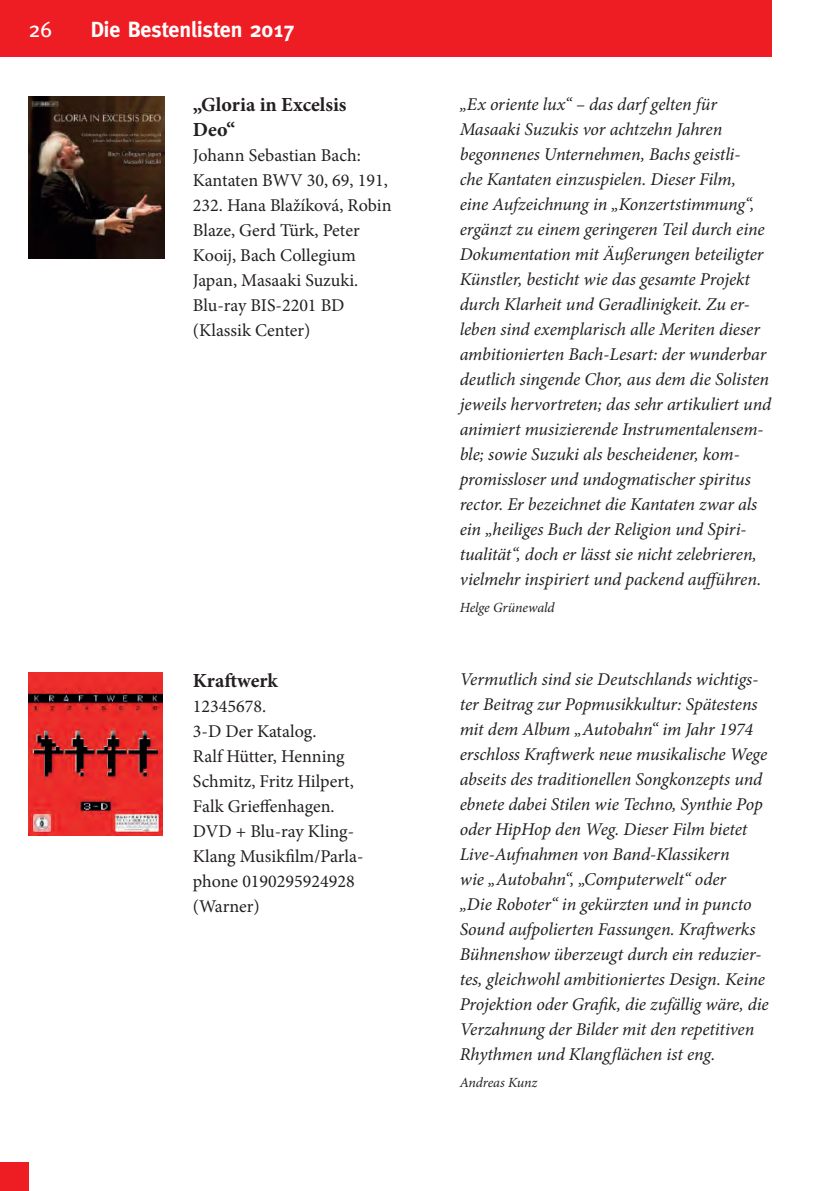
<style>
.page{position:relative;width:840px;height:1191px;background:#fff}
.page>*{position:absolute;margin:0;border:0;box-sizing:border-box;transform-origin:0 0}
.t1{font:700 22px "Meta";color:#fff}
.t2{font:22px "Meta";color:#fff}
.t3{font:700 20px/25px "Minion Pro";color:#231f20}
.t4{font:italic 18px/25px "Minion Pro";letter-spacing:-.005em;color:#231f20}
.t5{font:18px/25px "Minion Pro";color:#231f20}
.t6{font:italic 14px "Minion Pro";letter-spacing:-.01em;color:#231f20}
</style>
<div class="page">
<div style="left:0;top:0;width:771px;height:57px;background:#ee1d23"></div>
<img style="left:28px;top:96px;width:136px;height:162px">
<img style="left:28px;top:672px;width:135px;height:163px">
<div style="left:0;top:1162px;width:28px;height:29px;background:#ee1d23"></div>
<p class="t2" style="left:28px;top:17px;width:25px">26</p>
<p class="t1" style="left:91px;top:17px;width:206px">Die Bestenlisten 2017</p>
<p class="t3" style="left:193px;top:92px;width:155px">„Gloria in Excelsis<br>Deo“</p>
<p class="t5" style="left:193px;top:143px;width:200px">Johann Sebastian Bach:<br>Kantaten BWV 30, 69, 191,<br>232. Hana Blažíková, Robin<br>Blaze, Gerd Türk, Peter<br>Kooij, Bach Collegium<br>Japan, Masaaki Suzuki.<br>Blu-ray BIS-2201 BD (Klassik Center)</p>
<p class="t3" style="left:193px;top:667px;width:86px">Kraftwerk</p>
<p class="t5" style="left:193px;top:693px;width:172px">12345678.<br>3-D Der Katalog.<br>Ralf Hütter, Henning<br>Schmitz, Fritz Hilpert,<br>Falk Grieffenhagen.<br>DVD + Blu-ray Kling-<br>Klang Musikfilm/Parla&shy;phone 0190295924928 (Warner)</p>
<p class="t4" style="left:459px;top:91px;width:313px">„Ex oriente lux“ – das darf gelten für Masaaki Suzukis vor achtzehn Jahren begonnenes Unternehmen, Bachs geistli-<br>che Kantaten einzuspielen. Dieser Film,<br>eine Aufzeichnung in „Konzertstimmung“, ergänzt zu einem geringeren Teil durch eine Dokumentation mit Äußerungen beteiligter Künstler, besticht wie das gesamte Projekt durch Klarheit und Geradlinigkeit. Zu er&shy;leben sind exemplarisch alle Meriten dieser ambitionierten Bach-Lesart: der wunderbar deutlich singende Chor, aus dem die Solisten jeweils hervortreten; das sehr artikuliert und animiert musizierende Instrumentalensem&shy;ble; sowie Suzuki als bescheidener, kom&shy;promissloser und undogmatischer spiritus rector. Er bezeichnet die Kantaten zwar als ein „heiliges Buch der Religion und Spiri&shy;tualität“, doch er lässt sie nicht zelebrieren, vielmehr inspiriert und packend aufführen.</p>
<p class="t6" style="left:459px;top:597px;width:96px">Helge Grünewald</p>
<p class="t4" style="left:459px;top:667px;width:310px">Vermutlich sind sie Deutschlands wichtigs&shy;ter Beitrag zur Popmusikkultur: Spätestens mit dem Album „Autobahn“ im Jahr 1974 erschloss Kraftwerk neue musikalische Wege abseits des traditionellen Songkonzepts und ebnete dabei Stilen wie Techno, Synthie Pop oder HipHop den Weg. Dieser Film bietet Live-Aufnahmen von Band-Klassikern<br>wie „Autobahn“, „Computerwelt“ oder<br>„Die Roboter“ in gekürzten und in puncto Sound aufpolierten Fassungen. Kraftwerks Bühnenshow überzeugt durch ein reduzier&shy;tes, gleichwohl ambitioniertes Design. Keine Projektion oder Grafik, die zufällig wäre, die Verzahnung der Bilder mit den repetitiven Rhythmen und Klangflächen ist eng.</p>
<p class="t6" style="left:459px;top:1073px;width:79px">Andreas Kunz</p>
</div>
